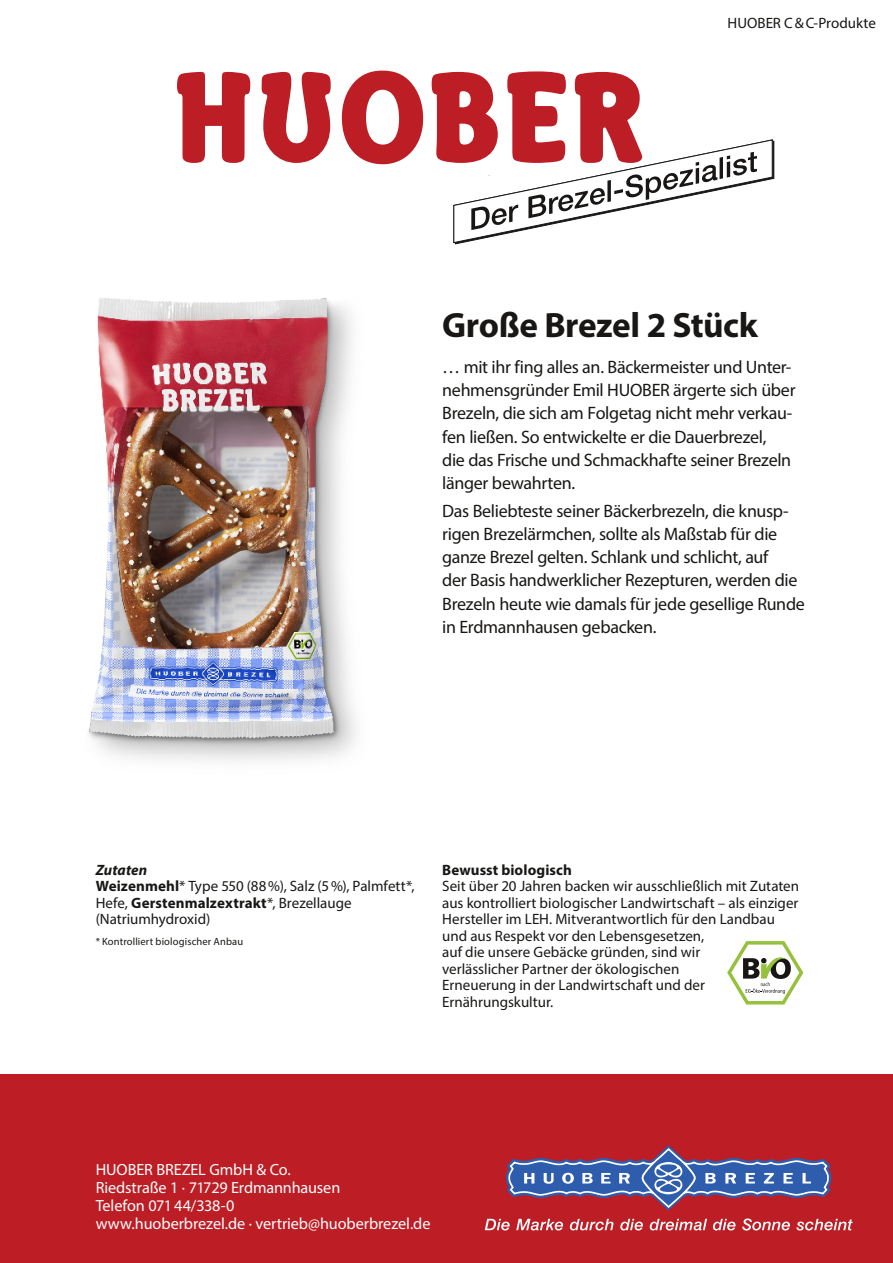
<style>
.page{position:relative;width:893px;height:1263px;background:#fff}
.page>*{position:absolute;margin:0;border:0;box-sizing:border-box;transform-origin:0 0}
.t1{font:700 35.25px "Myriad Pro";letter-spacing:-.015em;color:#181715}
.t2{font:18px/23.2px "Myriad Pro";letter-spacing:-.02em;color:#181715}
.t3{font:16.2px/18.1px "Myriad Pro";letter-spacing:-.005em;color:#fff}
.t4{font:15px/16.5px "Myriad Pro";color:#181715}
.t5{font:700 15px "Myriad Pro";letter-spacing:.005em;color:#181715}
.t6{font:10.5px "Myriad Pro";letter-spacing:.015em;color:#181715}
.s1{font-weight:700;font-style:italic}
.s2{font-weight:700}
</style>
<div class="page">
<div style="left:0;top:1074px;width:893px;height:189px;background:#bd1d24"></div>
<svg style="left:506px;top:1145px;width:325px;height:65px"></svg>
<svg style="left:485px;top:1219px;width:25px;height:11px"></svg>
<svg style="left:516px;top:1219px;width:47px;height:11px"></svg>
<svg style="left:570px;top:1219px;width:43px;height:11px"></svg>
<svg style="left:620px;top:1219px;width:23px;height:11px"></svg>
<svg style="left:650px;top:1219px;width:57px;height:11px"></svg>
<svg style="left:713px;top:1219px;width:22px;height:11px"></svg>
<svg style="left:742px;top:1218px;width:48px;height:12px"></svg>
<svg style="left:796px;top:1219px;width:57px;height:11px"></svg>
<svg style="left:177px;top:72px;width:73px;height:91px"></svg>
<svg style="left:261px;top:72px;width:70px;height:91px"></svg>
<svg style="left:342px;top:71px;width:81px;height:93px"></svg>
<svg style="left:432px;top:71px;width:342px;height:173px"></svg>
<svg style="left:727px;top:941px;width:77px;height:64px"></svg>
<img style="left:89px;top:298px;width:267px;height:464px">
<p class="t4" style="left:727px;top:15px;width:150px">HUOBER C&amp;C-Produkte</p>
<h1 class="t1" style="left:442px;top:302px;width:317px">Große Brezel 2 Stück</h1>
<p class="t2" style="left:442px;top:355px;width:355px">… mit ihr fing alles an. Bäckermeister und Unter&shy;nehmensgründer Emil HUOBER ärgerte sich über Brezeln, die sich am Folgetag nicht mehr verkau&shy;fen ließen. So entwickelte er die Dauerbrezel,<br>die das Frische und Schmackhafte seiner Brezeln länger bewahrten.</p>
<p class="t2" style="left:442px;top:499px;width:364px">Das Beliebteste seiner Bäckerbrezeln, die knusp&shy;rigen Brezelärmchen, sollte als Maßstab für die ganze Brezel gelten. Schlank und schlicht, auf<br>der Basis handwerklicher Rezepturen, werden die Brezeln heute wie damals für jede gesellige Runde in Erdmannhausen gebacken.</p>
<p class="t4" style="left:96px;top:861px;width:320px"><span class="s1">Zutaten<br></span><span class="s2">Weizenmehl</span>* Type 550 (88%), Salz (5%), Palmfett*,<br>Hefe, <span class="s2">Gerstenmalzextrakt</span>*, Brezellauge (Natriumhydroxid)</p>
<p class="t6" style="left:96px;top:935px;width:149px">* Kontrolliert biologischer Anbau</p>
<p class="t5" style="left:442px;top:860px;width:131px">Bewusst biologisch</p>
<p class="t4" style="left:442px;top:877px;width:358px">Seit über 20 Jahren backen wir ausschließlich mit Zutaten aus kontrolliert biologischer Landwirtschaft – als einziger Hersteller im LEH. Mitverantwortlich für den Landbau und aus Respekt vor den Lebensgesetzen,<br>auf die unsere Gebäcke gründen, sind wir<br>verlässlicher Partner der ökologischen<br>Erneuerung in der Landwirtschaft und der Ernährungskultur.</p>
<p class="t3" style="left:96px;top:1160px;width:336px">HUOBER BREZEL GmbH &amp; Co.<br>Riedstraße 1 · 71729 Erdmannhausen<br>Telefon 07144/338-0<br>www.huoberbrezel.de · vertrieb@huoberbrezel.de</p>
</div>
